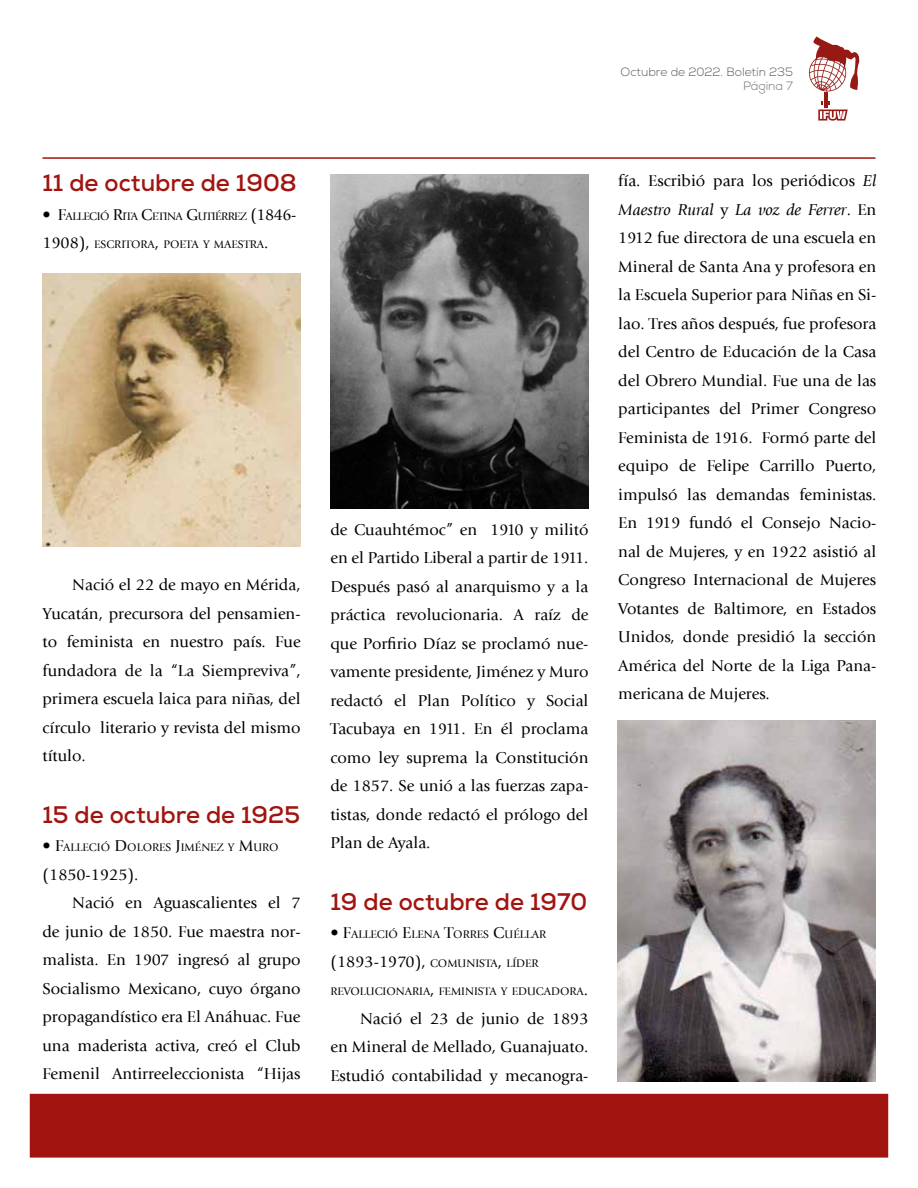
<style>
.page{position:relative;width:918px;height:1188px;background:#fff}
.page>*{position:absolute;margin:0;border:0;box-sizing:border-box;transform-origin:0 0}
.t1{font:700 24px "Nexa";color:#a1140f}
.t2{font:16.5px/28.5px "Giovanni LT";color:#000;text-align:justify}
.t3{font:16.5px "Giovanni LT";color:#000}
.t4{font:300 12px "Nexa";color:#575756}
.t5{font:300 12px "Nexa";color:#706f6f}
.t6{font:11.55px "Giovanni LT";color:#000}
.t7{font:11.55px "Giovanni LT";letter-spacing:-.045em;color:#000}
.s1{font-size:16.5px}
.s2{font-style:italic}
</style>
<div class="page">
<div style="left:30px;top:1094px;width:858px;height:64px;background:#a1140f"></div>
<hr style="left:43px;top:157px;width:832px;height:2px;background:#a11510">
<svg style="left:808px;top:37px;width:52px;height:84px"></svg>
<img style="left:618px;top:721px;width:257px;height:360px">
<img style="left:43px;top:274px;width:257px;height:273px">
<img style="left:330px;top:174px;width:259px;height:334px">
<p class="t4" style="left:621px;top:64px;width:174px">Octubre de 2022. Boletín 235</p>
<p class="t5" style="left:743px;top:79px;width:51px">Página 7</p>
<h1 class="t1" style="left:43px;top:168px;width:256px">11 de octubre de 1908</h1>
<p class="t7" style="left:43px;top:210px;width:255px"><span class="s1">• F</span>ALLECIÓ <span class="s1">R</span>ITA <span class="s1">C</span>ETINA <span class="s1">G</span>UTIÉRREZ <span class="s1">(1846-</span></p>
<p class="t6" style="left:43px;top:238px;width:227px"><span class="s1">1908),</span> ESCRITORA<span class="s1">,</span> POETA Y MAESTRA<span class="s1">.</span></p>
<p class="t2" style="left:43px;top:571px;width:260px;text-indent:30px">Nació el 22 de mayo en Mérida, Yucatán, precursora del pensamien&shy;to feminista en nuestro país. Fue fundadora de la “La Siempreviva”, primera escuela laica para niñas, del círculo literario y revista del mismo título.</p>
<h1 class="t1" style="left:43px;top:799px;width:259px">15 de octubre de 1925</h1>
<p class="t6" style="left:43px;top:841px;width:237px"><span class="s1">• F</span>ALLECIÓ <span class="s1">D</span>OLORES <span class="s1">J</span>IMÉNEZ Y <span class="s1">M</span>URO</p>
<p class="t3" style="left:43px;top:865px;width:97px">(1850-1925).</p>
<p class="t2" style="left:43px;top:889px;width:260px;text-indent:30px">Nació en Aguascalientes el 7 de junio de 1850. Fue maestra nor&shy;malista. En 1907 ingresó al grupo Socialismo Mexicano, cuyo órgano propagandístico era El Anáhuac. Fue una maderista activa, creó el Club Femenil Antirreeleccionista “Hijas</p>
<p class="t2" style="left:330px;top:515px;width:260px">de Cuauhtémoc” en 1910 y militó en el Partido Liberal a partir de 1911.<br>Después pasó al anarquismo y a la práctica revolucionaria. A raíz de que Porfirio Díaz se proclamó nue&shy;vamente presidente, Jiménez y Muro redactó el Plan Político y Social Tacubaya en 1911. En él proclama como ley suprema la Constitución de 1857. Se unió a las fuerzas zapa&shy;tistas, donde redactó el prólogo del Plan de Ayala.</p>
<h1 class="t1" style="left:330px;top:886px;width:259px">19 de octubre de 1970</h1>
<p class="t6" style="left:330px;top:928px;width:217px"><span class="s1">• F</span>ALLECIÓ <span class="s1">E</span>LENA <span class="s1">T</span>ORRES <span class="s1">C</span>UÉLLAR</p>
<p class="t6" style="left:330px;top:957px;width:210px"><span class="s1">(1893-1970),</span> COMUNISTA<span class="s1">,</span> LÍDER</p>
<p class="t6" style="left:330px;top:985px;width:259px">REVOLUCIONARIA<span class="s1">,</span> FEMINISTA Y EDUCADORA<span class="s1">.</span></p>
<p class="t2" style="left:330px;top:1004px;width:260px;text-indent:30px">Nació el 23 de junio de 1893 en Mineral de Mellado, Guanajuato.<br>Estudió contabilidad y mecanogra-</p>
<p class="t2" style="left:618px;top:167px;width:260px">fía. Escribió para los periódicos <span class="s2">El Maestro Rural</span> y <span class="s2">La voz de Ferrer</span>. En 1912 fue directora de una escuela en Mineral de Santa Ana y profesora en la Escuela Superior para Niñas en Si&shy;lao. Tres años después, fue profesora del Centro de Educación de la Casa del Obrero Mundial. Fue una de las participantes del Primer Congreso Feminista de 1916. Formó parte del equipo de Felipe Carrillo Puerto, impulsó las demandas feministas.<br>En 1919 fundó el Consejo Nacio&shy;nal de Mujeres, y en 1922 asistió al Congreso Internacional de Mujeres Votantes de Baltimore, en Estados Unidos, donde presidió la sección América del Norte de la Liga Pana&shy;mericana de Mujeres.</p>
</div>
